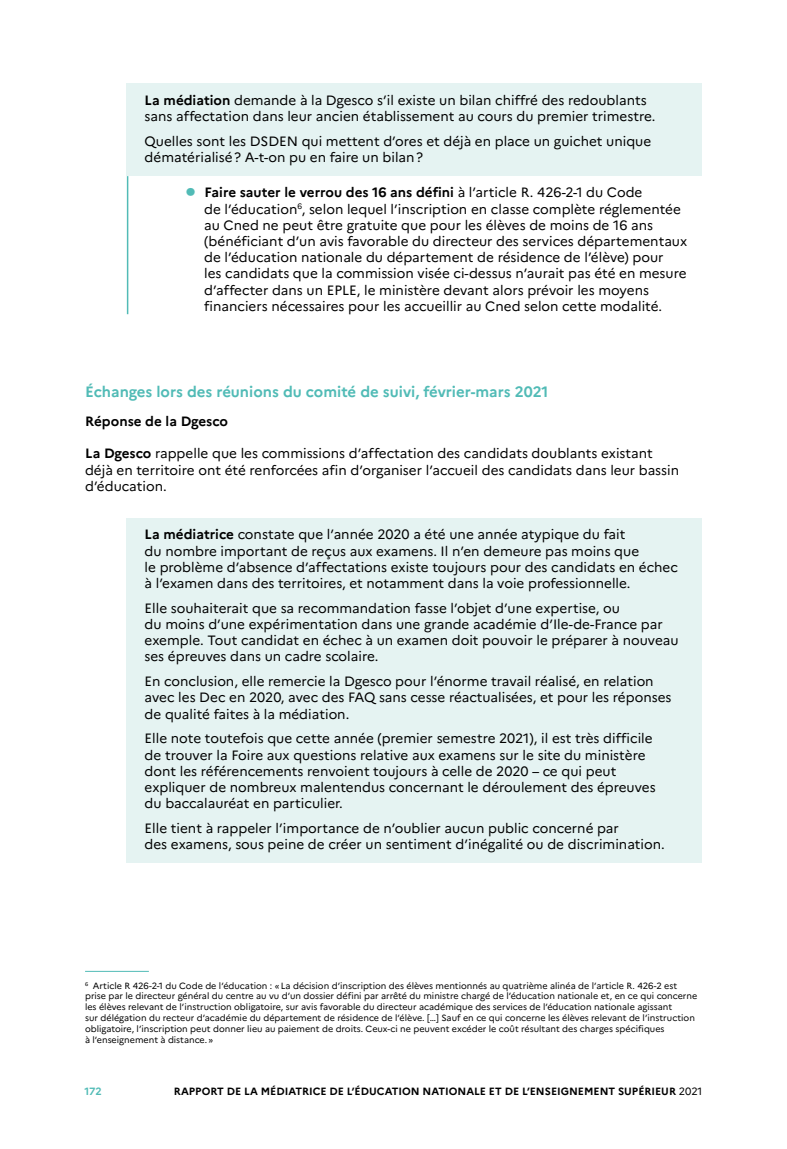
<style>
.page{position:relative;width:787px;height:1149px;background:#fff}
.page>*{position:absolute;margin:0;border:0;box-sizing:border-box;transform-origin:0 0}
.t1{font:700 15px "Marianne";color:#51bbb6}
.t2{font:13.5px/16.2px "Marianne";color:#000}
.t3{font:700 13.5px "Marianne";color:#000}
.t4{font:700 10.5px "Marianne";color:#000}
.t5{font:700 10.5px "Marianne";color:#51bbb6}
.t6{font:9px/10.8px "Marianne";color:#000}
.s1{font-weight:700}
.s2{font-size:31.5px;color:#51bbb6}
.s3{font-weight:400}
</style>
<div class="page">
<div style="left:127px;top:84px;width:575px;height:53px;background:#e5f3f2"></div>
<div style="left:127px;top:124px;width:575px;height:52px;background:#e5f3f2"></div>
<hr style="left:127px;top:176px;width:1px;height:138px;background:#51bbb6">
<div style="left:127px;top:518px;width:575px;height:86px;background:#e5f3f2"></div>
<div style="left:127px;top:591px;width:575px;height:86px;background:#e5f3f2"></div>
<div style="left:127px;top:664px;width:575px;height:70px;background:#e5f3f2"></div>
<div style="left:127px;top:721px;width:575px;height:103px;background:#e5f3f2"></div>
<div style="left:127px;top:811px;width:575px;height:51px;background:#e5f3f2"></div>
<hr style="left:85px;top:970px;width:64px;height:1px;background:#51bbb6">
<p class="t2" style="left:145px;top:92px;width:510px"><span class="s1">La médiation</span> demande à la Dgesco s’il existe un bilan chiffré des redoublants sans affectation dans leur ancien établissement au cours du premier trimestre.</p>
<p class="t2" style="left:145px;top:133px;width:508px">Quelles sont les DSDEN qui mettent d’ores et déjà en place un guichet unique dématérialisé? A-t-on pu en faire un bilan?</p>
<p class="t2" style="left:204px;top:184px;width:484px;text-indent:-19px"><span class="s2">•</span> <span class="s1">Faire sauter le verrou des 16 ans défini</span> à l’article R. 426-2-1 du Code<br>de l’éducation<sup>6</sup>, selon lequel l’inscription en classe complète réglementée au Cned ne peut être gratuite que pour les élèves de moins de 16 ans (bénéficiant d’un avis favorable du directeur des services départementaux de l’éducation nationale du département de résidence de l’élève) pour<br>les candidats que la commission visée ci-dessus n’aurait pas été en mesure d’affecter dans un EPLE, le ministère devant alors prévoir les moyens financiers nécessaires pour les accueillir au Cned selon cette modalité.</p>
<p class="t1" style="left:85px;top:382px;width:465px">Échanges lors des réunions du comité de suivi, février-mars 2021</p>
<p class="t3" style="left:85px;top:413px;width:144px">Réponse de la Dgesco</p>
<p class="t2" style="left:85px;top:445px;width:595px"><span class="s1">La Dgesco</span> rappelle que les commissions d’affectation des candidats doublants existant déjà en territoire ont été renforcées afin d’organiser l’accueil des candidats dans leur bassin d’éducation.</p>
<p class="t2" style="left:145px;top:526px;width:535px"><span class="s1">La médiatrice</span> constate que l’année 2020 a été une année atypique du fait<br>du nombre important de reçus aux examens. Il n’en demeure pas moins que<br>le problème d’absence d’affectations existe toujours pour des candidats en échec à l’examen dans des territoires, et notamment dans la voie professionnelle.</p>
<p class="t2" style="left:145px;top:599px;width:535px">Elle souhaiterait que sa recommandation fasse l’objet d’une expertise, ou<br>du moins d’une expérimentation dans une grande académie d’Ile-de-France par exemple. Tout candidat en échec à un examen doit pouvoir le préparer à nouveau ses épreuves dans un cadre scolaire.</p>
<p class="t2" style="left:145px;top:673px;width:528px">En conclusion, elle remercie la Dgesco pour l’énorme travail réalisé, en relation avec les Dec en 2020, avec des FAQ sans cesse réactualisées, et pour les réponses de qualité faites à la médiation.</p>
<p class="t2" style="left:145px;top:730px;width:512px">Elle note toutefois que cette année (premier semestre 2021), il est très difficile de trouver la Foire aux questions relative aux examens sur le site du ministère dont les référencements renvoient toujours à celle de 2020 – ce qui peut expliquer de nombreux malentendus concernant le déroulement des épreuves du baccalauréat en particulier.</p>
<p class="t2" style="left:145px;top:819px;width:520px">Elle tient à rappeler l’importance de n’oublier aucun public concerné par<br>des examens, sous peine de créer un sentiment d’inégalité ou de discrimination.</p>
<p class="t6" style="left:85px;top:979px;width:614px"><sup>6</sup> Article R 426-2-1 du Code de l’éducation : «La décision d’inscription des élèves mentionnés au quatrième alinéa de l’article R. 426-2 est prise par le directeur général du centre au vu d’un dossier défini par arrêté du ministre chargé de l’éducation nationale et, en ce qui concerne les élèves relevant de l’instruction obligatoire, sur avis favorable du directeur académique des services de l’éducation nationale agissant<br>sur délégation du recteur d’académie du département de résidence de l’élève. […] Sauf en ce qui concerne les élèves relevant de l’instruction obligatoire, l’inscription peut donner lieu au paiement de droits. Ceux-ci ne peuvent excéder le coût résultant des charges spécifiques<br>à l’enseignement à distance. »</p>
<p class="t5" style="left:85px;top:1084px;width:19px">172</p>
<p class="t4" style="left:174px;top:1084px;width:530px">RAPPORT DE LA MÉDIATRICE DE L’ÉDUCATION NATIONALE ET DE L’ENSEIGNEMENT SUPÉRIEUR <span class="s3">2021</span></p>
</div>
